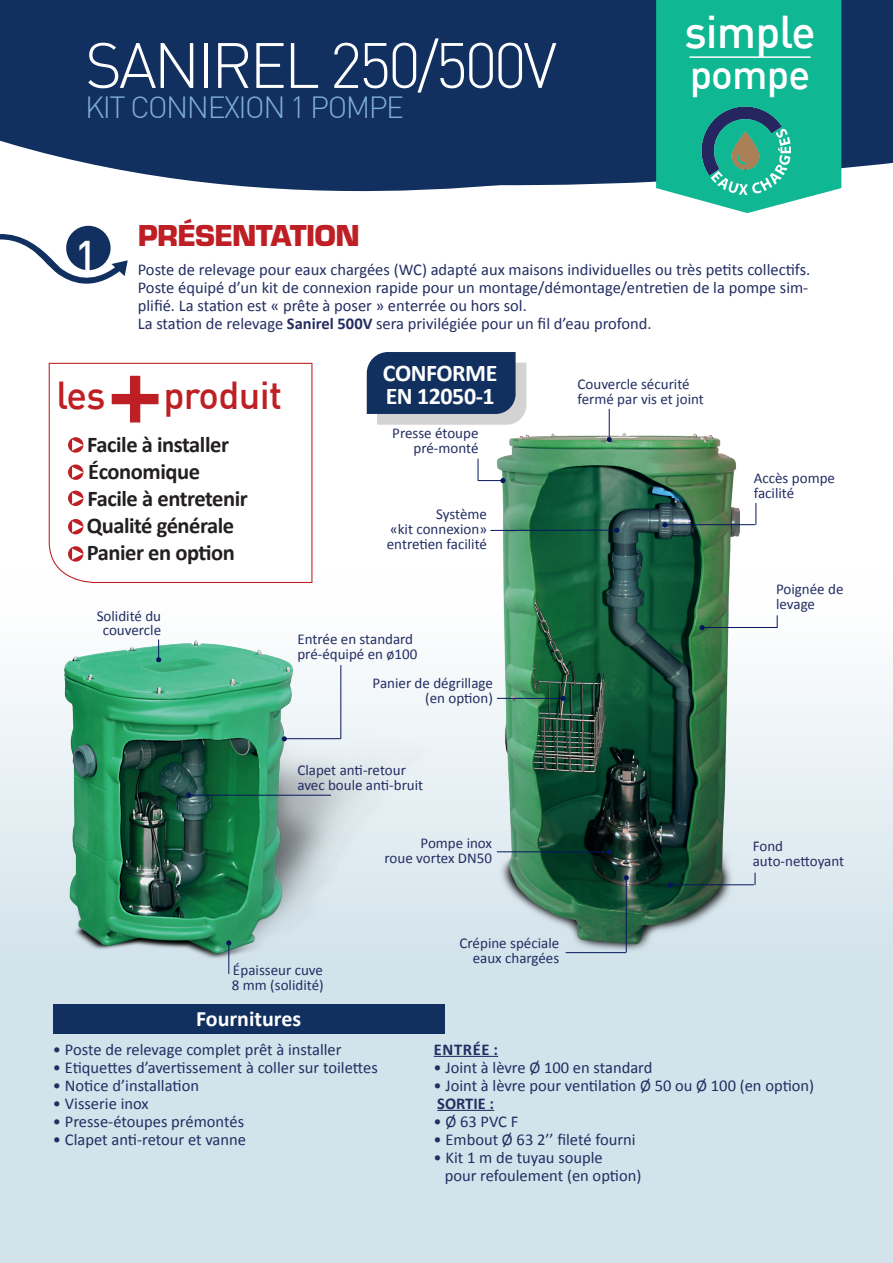
<style>
.page{position:relative;width:893px;height:1263px;background:#fff}
.page>*{position:absolute;margin:0;border:0;box-sizing:border-box;transform-origin:0 0}
.t1{font:500 108.6px "DIN";color:#be1f24}
.t2{font:300 63px "DIN";letter-spacing:-.05em;color:#fff}
.t3{font:500 45px "DIN";letter-spacing:-.02em;color:#fff}
.t4{font:500 42px "DIN";color:#fff}
.t5{font:500 40.5px "DIN";letter-spacing:-.02em;color:#fff}
.t6{font:500 38.25px "DIN";letter-spacing:-.02em;color:#be1f24}
.t7{font:900 31.5px "Eurostile";letter-spacing:-.02em;color:#be1f24}
.t8{font:300 30px "DIN";letter-spacing:-.05em;color:#7eaddc}
.t9{font:700 24px/22.5px "Calibri";letter-spacing:-.02em;color:#fff}
.t10{font:700 22.5px/27.3px "Calibri";letter-spacing:-.02em;color:#231f20}
.t11{font:700 22.05px "Calibri";color:#fff}
.t12{font:16.5px/18px "Calibri";color:#232d62}
.t13{font:700 16.5px "Calibri";letter-spacing:.02em;color:#232d62}
.t14{font:15px/15px "Calibri";color:#232d62}
.s1{font-weight:700}
</style>
<div class="page">
<hr style="left:892px;top:549px;width:1px;height:714px;background:#d2e3eb">
<div style="left:0;top:570px;width:893px;height:693px;background:linear-gradient(to bottom,#f9fbfc,#c6dbe6)"></div>
<svg style="left:0;top:0;width:893px;height:214px;fill:#12305f"></svg>
<svg style="left:656px;top:0;width:185px;height:213px;background:#20bc9a"></svg>
<img style="left:474px;top:398px;width:286px;height:563px">
<img style="left:53px;top:635px;width:383px;height:334px">
<svg style="left:156px;top:640px;width:5px;height:22px"></svg>
<hr style="left:609px;top:409px;width:1px;height:31px;background:#04175c">
<svg style="left:607px;top:437px;width:5px;height:5px"></svg>
<hr style="left:497px;top:851px;width:112px;height:1px;background:#04175c">
<svg style="left:607px;top:849px;width:5px;height:5px"></svg>
<hr style="left:189px;top:795px;width:142px;height:1px;background:#04175c">
<svg style="left:186px;top:792px;width:5px;height:5px"></svg>
<hr style="left:497px;top:698px;width:66px;height:1px;background:#04175c">
<svg style="left:561px;top:696px;width:5px;height:5px"></svg>
<hr style="left:229px;top:943px;width:1px;height:31px;background:#04175c">
<svg style="left:226px;top:940px;width:5px;height:5px"></svg>
<hr style="left:490px;top:530px;width:127px;height:1px;background:#04175c">
<svg style="left:614px;top:528px;width:5px;height:5px"></svg>
<hr style="left:341px;top:665px;width:1px;height:74px;background:#04175c">
<hr style="left:284px;top:738px;width:57px;height:1px;background:#04175c">
<svg style="left:282px;top:736px;width:5px;height:5px"></svg>
<hr style="left:626px;top:878px;width:1px;height:74px;background:#04175c">
<svg style="left:624px;top:875px;width:5px;height:5px"></svg>
<hr style="left:566px;top:952px;width:60px;height:1px;background:#04175c">
<svg style="left:756px;top:503px;width:1px;height:22px"></svg>
<svg style="left:662px;top:522px;width:5px;height:5px"></svg>
<hr style="left:664px;top:524px;width:91px;height:1px;background:#04175c">
<svg style="left:478px;top:459px;width:27px;height:24px"></svg>
<svg style="left:777px;top:615px;width:1px;height:13px"></svg>
<svg style="left:700px;top:625px;width:5px;height:5px"></svg>
<hr style="left:703px;top:627px;width:74px;height:1px;background:#04175c">
<svg style="left:755px;top:873px;width:1px;height:12px"></svg>
<svg style="left:668px;top:882px;width:5px;height:5px"></svg>
<hr style="left:670px;top:884px;width:84px;height:1px;background:#04175c">
<hr style="left:434px;top:1056px;width:64px;height:1px;background:#232d62">
<hr style="left:437px;top:1110px;width:57px;height:1px;background:#232d62">
<hr style="left:689px;top:56px;width:122px;height:2px;background:#fff">
<div style="left:66px;top:226px;width:45px;height:44px;background:#12305f;border-radius:50%"></div>
<div style="left:841px;top:202px;width:52px;height:52px;background:#fff"></div>
<svg style="left:48px;top:362px;width:265px;height:221px"></svg>
<svg style="left:68px;top:437px;width:15px;height:16px"></svg>
<svg style="left:72px;top:439px;width:11px;height:12px"></svg>
<svg style="left:68px;top:464px;width:15px;height:16px"></svg>
<svg style="left:72px;top:467px;width:11px;height:11px"></svg>
<div style="left:68px;top:491px;width:15px;height:15px;background:#be1f24;border-radius:50%"></div>
<svg style="left:72px;top:493px;width:11px;height:11px"></svg>
<div style="left:68px;top:519px;width:15px;height:15px;background:#be1f24;border-radius:50%"></div>
<svg style="left:72px;top:521px;width:11px;height:11px"></svg>
<svg style="left:68px;top:546px;width:15px;height:16px"></svg>
<svg style="left:72px;top:548px;width:11px;height:12px"></svg>
<div style="left:53px;top:1005px;width:391px;height:29px;background:#12305f"></div>
<svg style="left:0;top:233px;width:128px;height:51px"></svg>
<div style="left:377px;top:362px;width:149px;height:63px;background:#d3d3d3"></div>
<div style="left:367px;top:352px;width:149px;height:62px;background:#12305f"></div>
<img style="left:701px;top:106px;width:94px;height:92px">
<h2 class="t2" style="left:85px;top:26px;width:473px">SANIREL 250/500V</h2>
<h3 class="t8" style="left:85px;top:89px;width:321px">KIT CONNEXION 1 POMPE</h3>
<h3 class="t3" style="left:684px;top:3px;width:133px">simple</h3>
<h3 class="t5" style="left:690px;top:48px;width:122px">pompe</h3>
<h3 class="t4" style="left:75px;top:229px;width:24px">1</h3>
<h3 class="t7" style="left:138px;top:214px;width:224px">PRÉSENTATION</h3>
<p class="t12" style="left:138px;top:260px;width:674px">Poste de relevage pour eaux chargées (WC) adapté aux maisons individuelles ou très petits collectifs.<br>Poste équipé d’un kit de connexion rapide pour un montage/démontage/entretien de la pompe sim&shy;plifié. La station est « prête à poser » enterrée ou hors sol.<br>La station de relevage <span class="s1">Sanirel 500V</span> sera privilégiée pour un fil d’eau profond.</p>
<h1 class="t1" style="left:106px;top:320px;width:59px">+</h1>
<h3 class="t10" style="left:87px;top:457px;width:163px">Économique<br>Facile à entretenir<br>Qualité générale<br>Panier en option</h3>
<h3 class="t6" style="left:56px;top:370px;width:51px">les</h3>
<h3 class="t6" style="left:164px;top:370px;width:120px">produit</h3>
<h3 class="t10" style="left:87px;top:430px;width:143px">Facile à installer</h3>
<h3 class="t9" style="left:383px;top:362px;width:116px">CONFORME<br>EN 12050-1</h3>
<p class="t14" style="left:392px;top:426px;width:88px;text-align:right">Presse étoupe pré-monté</p>
<p class="t14" style="left:387px;top:506px;width:102px;text-align:justify;text-indent:49px">Système «kit connexion» entretien facilité</p>
<p class="t14" style="left:97px;top:609px;width:66px;line-height:13.5px;text-align:center">Solidité du couvercle</p>
<p class="t14" style="left:297px;top:631px;width:121px">Entrée en standard pré-équipé en ø100</p>
<p class="t14" style="left:373px;top:675px;width:122px;text-align:right">Panier de dégrillage (en option)</p>
<p class="t14" style="left:297px;top:762px;width:127px">Clapet anti-retour avec boule anti-bruit</p>
<p class="t14" style="left:385px;top:835px;width:109px;text-align:right">Pompe inox<br>roue vortex DN50</p>
<p class="t14" style="left:578px;top:376px;width:128px">Couvercle sécurité fermé par vis et joint</p>
<p class="t14" style="left:232px;top:962px;width:93px">Épaisseur cuve<br>8 mm (solidité)</p>
<h3 class="t11" style="left:196px;top:1003px;width:107px">Fournitures</h3>
<p class="t14" style="left:460px;top:935px;width:101px;text-align:right">Crépine spéciale eaux chargées</p>
<p class="t14" style="left:754px;top:470px;width:83px">Accès pompe facilité</p>
<p class="t14" style="left:776px;top:581px;width:69px">Poignée de levage</p>
<p class="t14" style="left:753px;top:838px;width:93px">Fond auto-nettoyant</p>
<p class="t12" style="left:53px;top:1039px;width:290px">• Poste de relevage complet prêt à installer</p>
<p class="t12" style="left:53px;top:1057px;width:326px">• Etiquettes d’avertissement à coller sur toilettes</p>
<p class="t12" style="left:53px;top:1075px;width:148px">• Notice d’installation</p>
<p class="t12" style="left:53px;top:1093px;width:97px">• Visserie inox</p>
<p class="t12" style="left:53px;top:1111px;width:193px">• Presse-étoupes prémontés</p>
<p class="t12" style="left:53px;top:1129px;width:195px">• Clapet anti-retour et vanne</p>
<p class="t13" style="left:434px;top:1037px;width:66px">ENTRÉE :</p>
<p class="t12" style="left:433px;top:1057px;width:220px">• Joint à lèvre Ø 100 en standard</p>
<p class="t12" style="left:433px;top:1075px;width:382px">• Joint à lèvre pour ventilation Ø 50 ou Ø 100 (en option)</p>
<p class="t13" style="left:437px;top:1091px;width:58px">SORTIE :</p>
<p class="t12" style="left:433px;top:1111px;width:86px">• Ø 63 PVC F</p>
<p class="t12" style="left:433px;top:1129px;width:204px">• Embout Ø 63 2’’ fileté fourni</p>
<p class="t12" style="left:445px;top:1147px;width:198px;text-indent:-11px">• Kit 1 m de tuyau souple<br>pour refoulement (en option)</p>
</div>
